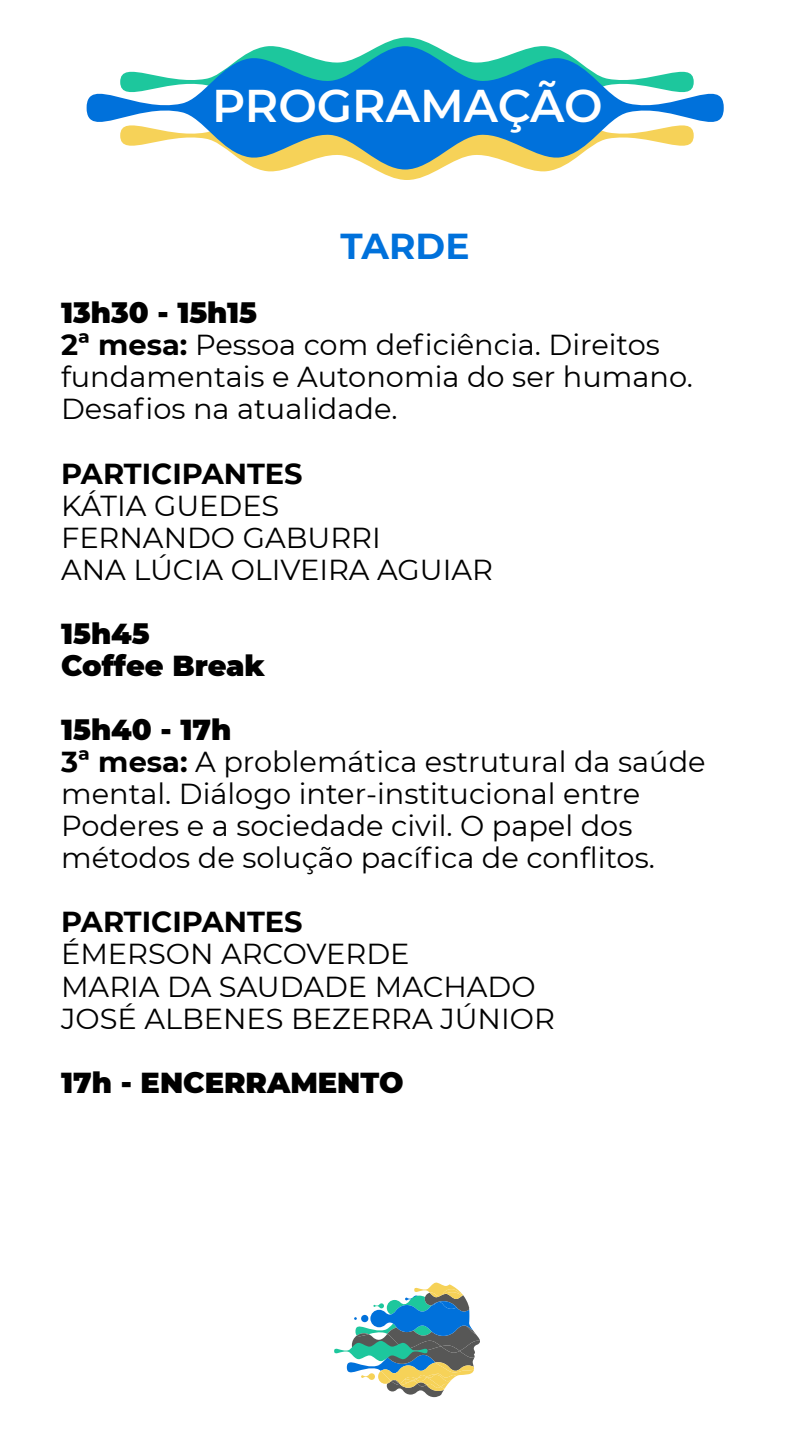
<style>
.page{position:relative;width:810px;height:1440px;background:#fff}
.page>*{position:absolute;margin:0;border:0;box-sizing:border-box;transform-origin:0 0}
.t1{font:600 45.83px "Montserrat";color:#fff}
.t2{font:700 36px "Montserrat";color:#0071db}
.t3{font:28.88px/32px "Montserrat";color:#000}
.t4{font:900 28.88px/32px "Montserrat";color:#000}
.t5{font:700 28.88px "Montserrat";color:#000}
.s1{font-weight:900}
.s2{font-weight:700}
</style>
<div class="page">
<svg style="left:379px;top:38px;width:56px;height:8px"></svg>
<svg style="left:261px;top:170px;width:292px;height:10px"></svg>
<svg style="left:87px;top:46px;width:637px;height:124px"></svg>
<svg style="left:334px;top:1282px;width:146px;height:115px"></svg>
<h1 class="t1" style="left:212px;top:73px;width:392px">PROGRAMAÇÃO</h1>
<p class="t2" style="left:341px;top:220px;width:130px">TARDE</p>
<p class="t3" style="left:61px;top:296px;width:633px"><span class="s1">13h30 - 15h15<br></span><span class="s2">2ª mesa:</span> Pessoa com deficiência. Direitos fundamentais e Autonomia do ser humano.<br>Desafios na atualidade.</p>
<p class="t5" style="left:61px;top:452px;width:243px">PARTICIPANTES</p>
<p class="t3" style="left:61px;top:488px;width:433px">KÁTIA GUEDES<br>FERNANDO GABURRI<br>ANA LÚCIA OLIVEIRA AGUIAR</p>
<p class="t4" style="left:61px;top:616px;width:206px">15h45<br>Coffee Break</p>
<p class="t3" style="left:61px;top:713px;width:646px"><span class="s1">15h40 - 17h<br></span><span class="s2">3ª mesa:</span> A problemática estrutural da saúde mental. Diálogo inter-institucional entre Poderes e a sociedade civil. O papel dos métodos de solução pacífica de conflitos.</p>
<p class="t5" style="left:61px;top:901px;width:243px">PARTICIPANTES</p>
<p class="t3" style="left:61px;top:937px;width:495px">ÉMERSON ARCOVERDE<br>MARIA DA SAUDADE MACHADO<br>JOSÉ ALBENES BEZERRA JÚNIOR</p>
<p class="t4" style="left:61px;top:1065px;width:344px">17h - ENCERRAMENTO</p>
</div>
